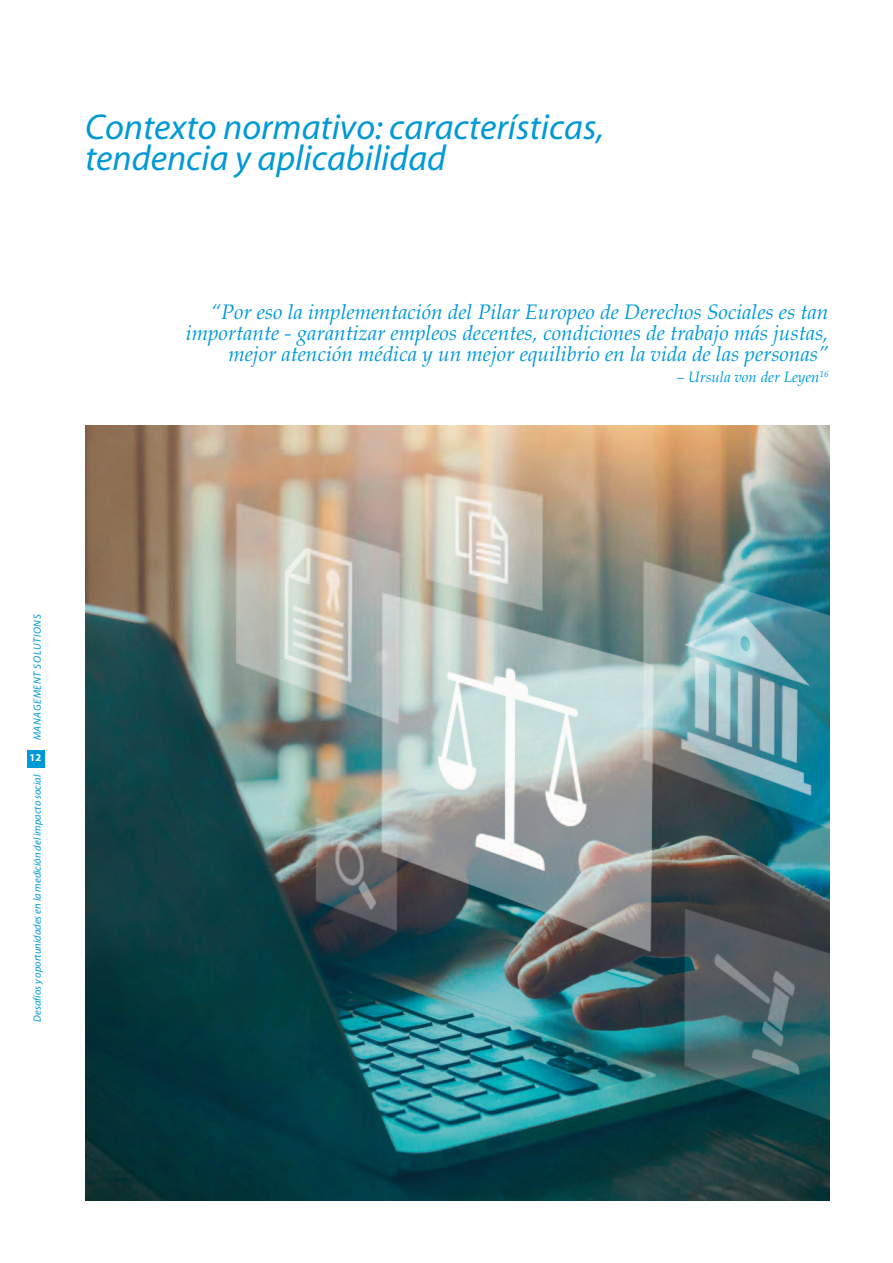
<style>
.page{position:relative;width:893px;height:1263px;background:#fff}
.page>*{position:absolute;margin:0;border:0;box-sizing:border-box;transform-origin:0 0}
.t1{font:italic 36px/31.5px "Myriad";color:#0099d8}
.t2{font:italic 21px/21px "Book Antiqua";color:#0099d8;text-align:right}
.t3{font:italic 15px "Book Antiqua";color:#0099d8}
.t4{font:italic 10.5px "Myriad";color:#0099d8}
.t5{font:italic 10.5px "Myriad";letter-spacing:.06em;color:#0099d8}
.t6{font:700 10.5px "Myriad";color:#fff}
</style>
<div class="page">
<div style="left:27px;top:750px;width:17px;height:17px;background:#0099d8"></div>
<img style="left:85px;top:425px;width:744px;height:775px">
<h1 class="t1" style="left:85px;top:112px;width:520px">Contexto normativo: características, tendencia y aplicabilidad</h1>
<p class="t2" style="left:186px;top:301px;width:644px">“Por eso la implementación del Pilar Europeo de Derechos Sociales es tan importante - garantizar empleos decentes, condiciones de trabajo más justas, mejor atención médica y un mejor equilibrio en la vida de las personas”</p>
<p class="t3" style="left:677px;top:368px;width:153px">– Ursula von der Leyen<sup>16</sup></p>
<p class="t5" style="left:32px;top:740px;width:127px;rotate:-90deg">MANAGEMENT SOLUTIONS</p>
<p class="t4" style="left:32px;top:1022px;width:248px;rotate:-90deg">Desafíos y oportunidades en la medición del impacto social</p>
<p class="t6" style="left:30px;top:752px;width:13px">12</p>
</div>
